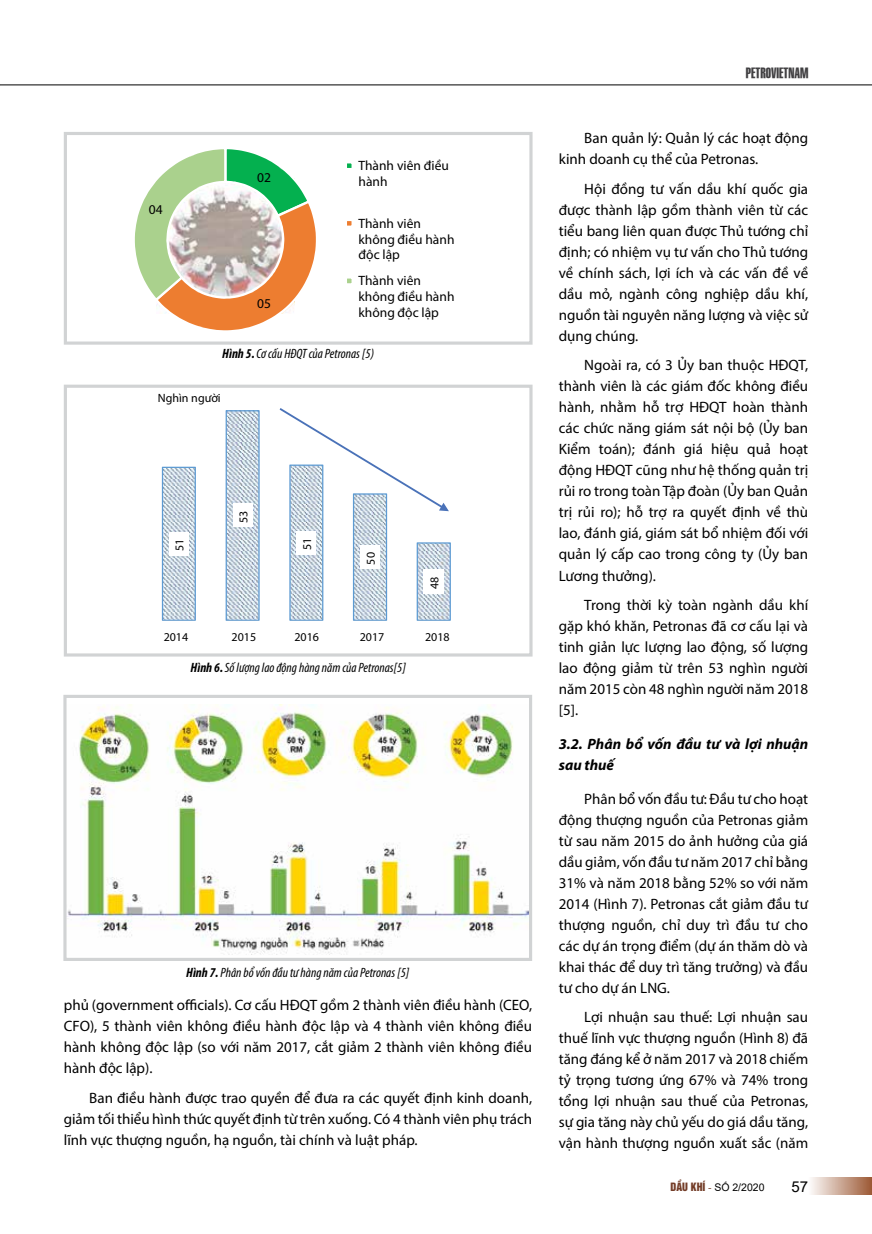
<style>
.page{position:relative;width:872px;height:1234px;background:#fff}
.page>*{position:absolute;margin:0;border:0;box-sizing:border-box;transform-origin:0 0}
.t1{font:15px/21px "Myriad Pro";color:#000;text-align:justify}
.t2{font:italic 700 15px/21px "Myriad Pro";color:#000}
.t3{font:15px "Arial";color:#000}
.t4{font:14.25px "SFU Swiss BT Extra Compressed";color:#414042}
.t5{font:italic condensed 13.5px "Myriad Pro";color:#000}
.t6{font:13.5px/15.6px "Myriad Pro";letter-spacing:.005em;color:#000}
.t7{font:12px "Myriad Pro";color:#000}
.t8{font:10.5px "Arial";color:#000}
.s1{font-weight:700}
.s2{font-family:"UTM Helvet Ins";color:#733c27}
.s3{font-family:"Times New Roman";color:#733c27}
</style>
<div class="page">
<hr style="left:0;top:84px;width:872px;height:1px;background:#000">
<div style="left:808px;top:1177px;width:64px;height:17px;background:linear-gradient(to right,#fefefd,#9e5b38)"></div>
<img style="left:67px;top:704px;width:461px;height:250px">
<div style="left:63px;top:694px;width:469px;height:266px;border:3px solid #d1d3d4"></div>
<svg style="left:347px;top:163px;width:5px;height:5px"></svg>
<svg style="left:347px;top:221px;width:5px;height:5px"></svg>
<svg style="left:347px;top:278px;width:5px;height:6px"></svg>
<svg style="left:134px;top:149px;width:182px;height:182px"></svg>
<div style="left:64px;top:132px;width:468px;height:212px;border:3px solid #d1d3d4"></div>
<svg style="left:162px;top:410px;width:289px;height:210px"></svg>
<div style="left:169px;top:531px;width:20px;height:24px;background:#fff"></div>
<div style="left:233px;top:503px;width:20px;height:24px;background:#fff"></div>
<div style="left:296px;top:530px;width:20px;height:24px;background:#fff"></div>
<div style="left:360px;top:545px;width:20px;height:24px;background:#fff"></div>
<div style="left:424px;top:569px;width:20px;height:24px;background:#fff"></div>
<svg style="left:280px;top:408px;width:169px;height:103px"></svg>
<div style="left:64px;top:384px;width:468px;height:272px;border:3px solid #d1d3d4"></div>
<p class="t6" style="left:149px;top:201px;width:15px">04</p>
<p class="t6" style="left:257px;top:170px;width:15px">02</p>
<p class="t6" style="left:257px;top:295px;width:15px">05</p>
<p class="t6" style="left:358px;top:158px;width:92px">Thành viên điều hành</p>
<p class="t6" style="left:358px;top:215px;width:97px">Thành viên không điều hành độc lập</p>
<p class="t6" style="left:358px;top:273px;width:97px">Thành viên không điều hành không độc lập</p>
<p class="t5" style="left:222px;top:345px;width:153px"><span class="s1">Hình 5.</span> Cơ cấu HĐQT của Petronas [5)</p>
<p class="t7" style="left:158px;top:390px;width:64px">Nghìn người</p>
<p class="t7" style="left:172px;top:551px;width:14px;rotate:-90deg">51</p>
<p class="t7" style="left:236px;top:523px;width:14px;rotate:-90deg">53</p>
<p class="t7" style="left:300px;top:550px;width:14px;rotate:-90deg">51</p>
<p class="t7" style="left:363px;top:564px;width:14px;rotate:-90deg">50</p>
<p class="t7" style="left:427px;top:589px;width:14px;rotate:-90deg">48</p>
<p class="t7" style="left:164px;top:629px;width:26px">2014</p>
<p class="t7" style="left:231px;top:629px;width:26px">2015</p>
<p class="t7" style="left:294px;top:629px;width:26px">2016</p>
<p class="t7" style="left:360px;top:629px;width:26px">2017</p>
<p class="t7" style="left:425px;top:629px;width:26px">2018</p>
<p class="t5" style="left:190px;top:659px;width:217px"><span class="s1">Hình 6.</span> Số lượng lao động hàng năm của Petronas[5]</p>
<p class="t5" style="left:186px;top:964px;width:225px"><span class="s1">Hình 7.</span> Phân bổ vốn đầu tư hàng năm của Petronas [5]</p>
<p class="t1" style="left:64px;top:994px;width:470px">phủ (government officials). Cơ cấu HĐQT gồm 2 thành viên điều hành (CEO, CFO), 5 thành viên không điều hành độc lập và 4 thành viên không điều hành không độc lập (so với năm 2017, cắt giảm 2 thành viên không điều hành độc lập).</p>
<p class="t1" style="left:64px;top:1086px;width:470px;text-indent:26px">Ban điều hành được trao quyền để đưa ra các quyết định kinh doanh, giảm tối thiểu hình thức quyết định từ trên xuống. Có 4 thành viên phụ trách lĩnh vực thượng nguồn, hạ nguồn, tài chính và luật pháp.</p>
<p class="t4" style="left:746px;top:62px;width:64px">PETROVIETNAM</p>
<p class="t1" style="left:559px;top:127px;width:251px;text-indent:26px">Ban quản lý: Quản lý các hoạt động kinh doanh cụ thể của Petronas.</p>
<p class="t1" style="left:559px;top:178px;width:251px;text-indent:26px">Hội đồng tư vấn dầu khí quốc gia được thành lập gồm thành viên từ các tiểu bang liên quan được Thủ tướng chỉ định; có nhiệm vụ tư vấn cho Thủ tướng về chính sách, lợi ích và các vấn đề về dầu mỏ, ngành công nghiệp dầu khí, nguồn tài nguyên năng lượng và việc sử dụng chúng.</p>
<p class="t1" style="left:559px;top:354px;width:251px;text-indent:26px">Ngoài ra, có 3 Ủy ban thuộc HĐQT, thành viên là các giám đốc không điều hành, nhằm hỗ trợ HĐQT hoàn thành các chức năng giám sát nội bộ (Ủy ban Kiểm toán); đánh giá hiệu quả hoạt động HĐQT cũng như hệ thống quản trị rủi ro trong toàn Tập đoàn (Ủy ban Quản trị rủi ro); hỗ trợ ra quyết định về thù lao, đánh giá, giám sát bổ nhiệm đối với quản lý cấp cao trong công ty (Ủy ban Lương thưởng).</p>
<p class="t1" style="left:559px;top:594px;width:251px;text-indent:26px">Trong thời kỳ toàn ngành dầu khí gặp khó khăn, Petronas đã cơ cấu lại và tinh giản lực lượng lao động, số lượng lao động giảm từ trên 53 nghìn người năm 2015 còn 48 nghìn người năm 2018 [5].</p>
<p class="t2" style="left:559px;top:732px;width:251px">3.2. Phân bổ vốn đầu tư và lợi nhuận sau thuế</p>
<p class="t1" style="left:559px;top:787px;width:251px;text-indent:26px">Phân bổ vốn đầu tư: Đầu tư cho hoạt động thượng nguồn của Petronas giảm từ sau năm 2015 do ảnh hưởng của giá dầu giảm, vốn đầu tư năm 2017 chỉ bằng 31% và năm 2018 bằng 52% so với năm 2014 (Hình 7). Petronas cắt giảm đầu tư thượng nguồn, chỉ duy trì đầu tư cho các dự án trọng điểm (dự án thăm dò và khai thác để duy trì tăng trưởng) và đầu tư cho dự án LNG.</p>
<p class="t1" style="left:559px;top:1006px;width:251px;text-indent:26px">Lợi nhuận sau thuế: Lợi nhuận sau thuế lĩnh vực thượng nguồn (Hình 8) đã tăng đáng kể ở năm 2017 và 2018 chiếm tỷ trọng tương ứng 67% và 74% trong tổng lợi nhuận sau thuế của Petronas, sự gia tăng này chủ yếu do giá dầu tăng, vận hành thượng nguồn xuất sắc (năm</p>
<p class="t8" style="left:670px;top:1179px;width:96px"><span class="s2">DẦU KHÍ</span> <span class="s3">-</span> SỐ 2/2020</p>
<p class="t3" style="left:791px;top:1175px;width:18px">57</p>
</div>
